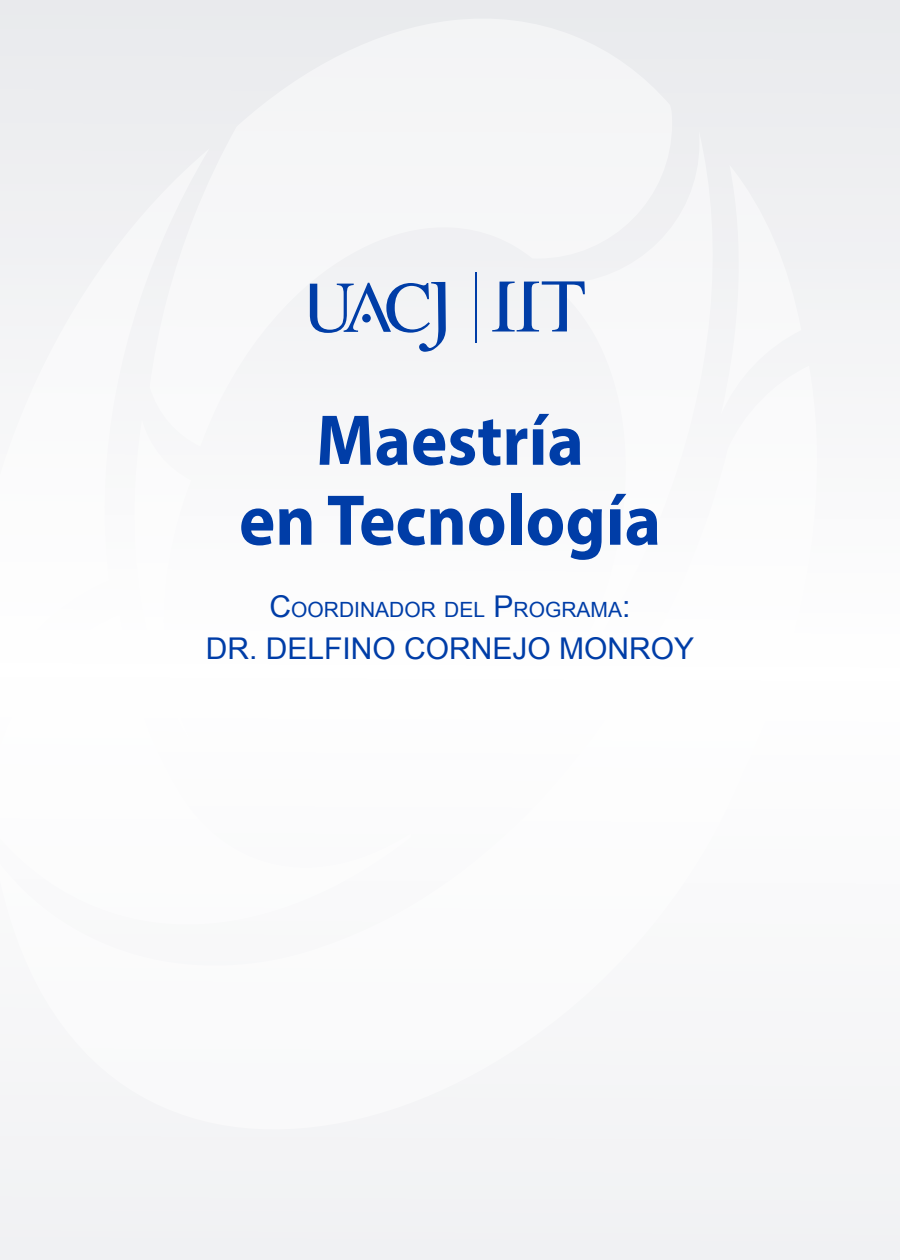
<style>
.page{position:relative;width:900px;height:1260px;background:#f6f6f8}
.page>*{position:absolute;margin:0;border:0;box-sizing:border-box;transform-origin:0 0}
.t1{font:700 72.5px/80px "Myriad Pro";color:#003da7;text-align:center;scale:.95 1}
.t2{font:30px "Arial";color:#003da7}
.t3{font:21px "Arial";color:#003da7}
.s1{font-size:30px}
</style>
<div class="page">
<hr style="left:475px;top:272px;width:1px;height:70px;background:#003da7">
<svg style="left:310px;top:282px;width:136px;height:70px"></svg>
<svg style="left:492px;top:281px;width:93px;height:51px"></svg>
<h1 class="t1" style="left:239px;top:398px;width:446px">Maestría<br>en Tecnología</h1>
<p class="t3" style="left:270px;top:596px;width:362px"><span class="s1">C</span>OORDINADOR DEL <span class="s1">P</span>ROGRAMA<span class="s1">:</span></p>
<h2 class="t2" style="left:206px;top:629px;width:490px">DR. DELFINO CORNEJO MONROY</h2>
</div>
